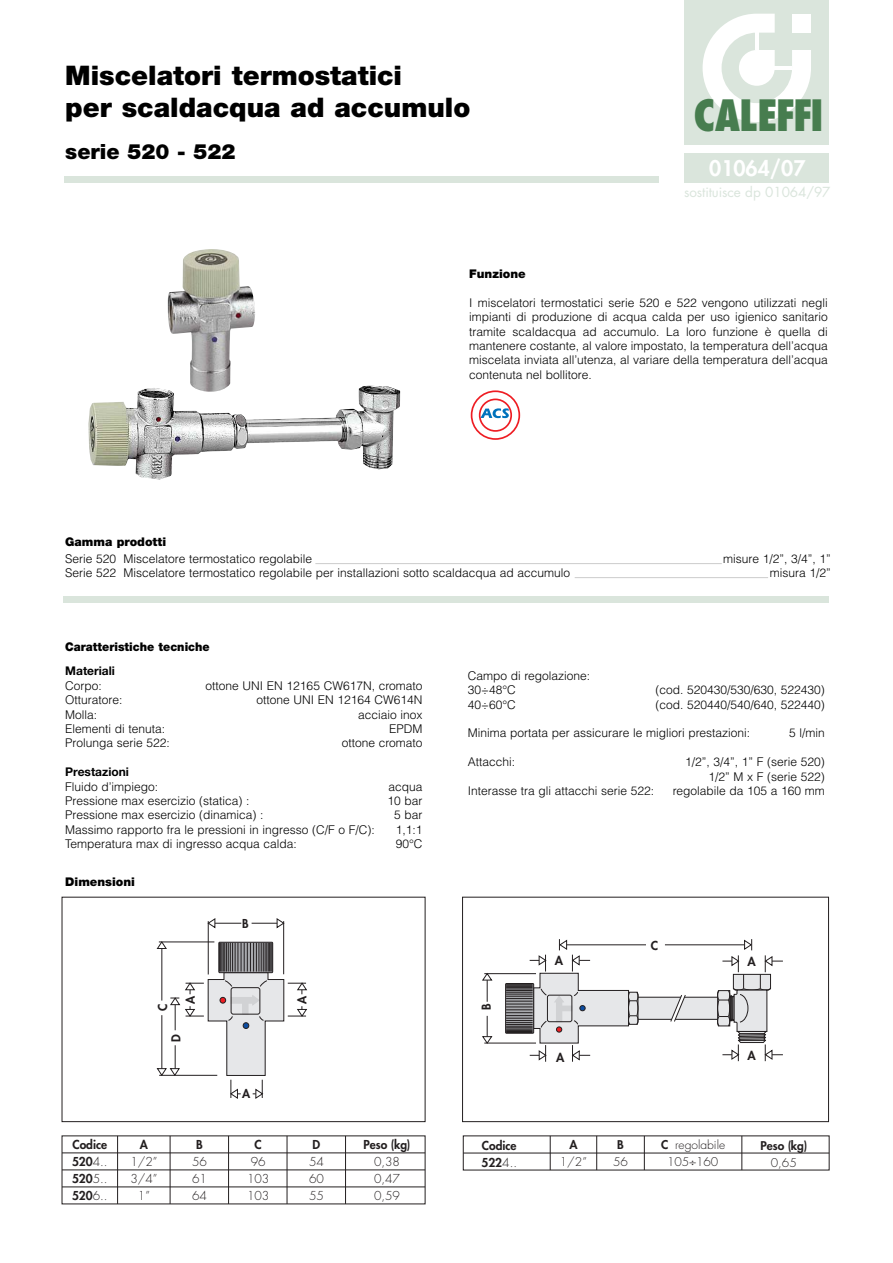
<style>
.page{position:relative;width:893px;height:1263px;background:#fff}
.page>*{position:absolute;margin:0;border:0;box-sizing:border-box;transform-origin:0 0}
.t1{font:800 condensed 42px "Futura";letter-spacing:-.035em;color:#477d4f}
.t2{font:900 27px/32.4px "Helvetica Neue";color:#000}
.t3{font:900 21px "Helvetica Neue";color:#000}
.t4{font:800 21px "Futura";color:#fff}
.t5{font:13.5px "Futura";letter-spacing:-.005em;color:#dae5dc}
.t6{font:300 12px/14.4px "Helvetica";color:#000;text-align:justify}
.t7{font:800 12px/17px "Futura";color:#231f20;text-align:justify}
.t8{font:300 12px/17px "Futura";color:#231f20;text-align:justify}
.t9{font:900 12px "Helvetica Neue";color:#000}
.t10{font:900 12px "Helvetica Neue";color:#000;scale:.95 1}
.t11{font:700 12px "Helvetica Neue";color:#000}
.t12{font:300 11.7px/17px "Futura";color:#231f20;text-align:center}
.t13{font:800 11.7px "Futura";color:#231f20}
.s1{font-weight:300}
.s2{font-weight:800}
</style>
<div class="page">
<div style="left:685px;top:153px;width:144px;height:30px;background:#dae5dc"></div>
<div style="left:64px;top:176px;width:595px;height:7px;background:#dae5dc"></div>
<div style="left:64px;top:596px;width:765px;height:7px;background:#dae5dc"></div>
<hr style="left:315px;top:563px;width:407px;height:1px;background:#ccc">
<hr style="left:575px;top:577px;width:193px;height:1px;background:#ccc">
<div style="left:685px;top:0;width:144px;height:145px;background:#dae5dc"></div>
<svg style="left:703px;top:14px;width:108px;height:108px"></svg>
<hr style="left:755px;top:32px;width:4px;height:18px;background:#fff">
<hr style="left:774px;top:66px;width:18px;height:4px;background:#fff">
<svg style="left:470px;top:393px;width:50px;height:47px"></svg>
<div style="left:471px;top:390px;width:49px;height:50px;border:2px solid #ee1d23;border-radius:50%"></div>
<div style="left:479px;top:398px;width:33px;height:34px;border:2px solid #ee1d23;border-radius:50%"></div>
<svg style="left:480px;top:408px;width:29px;height:10px"></svg>
<img style="left:168px;top:249px;width:87px;height:137px">
<img style="left:88px;top:386px;width:312px;height:93px">
<div style="left:62px;top:897px;width:363px;height:225px;border:1px solid #231f20"></div>
<hr style="left:62px;top:1152px;width:363px;height:1px;background:#231f20">
<hr style="left:170px;top:1136px;width:1px;height:68px;background:#231f20">
<hr style="left:62px;top:1170px;width:363px;height:1px;background:#231f20">
<hr style="left:62px;top:1187px;width:363px;height:1px;background:#231f20">
<hr style="left:228px;top:1136px;width:1px;height:68px;background:#231f20">
<hr style="left:287px;top:1136px;width:1px;height:68px;background:#231f20">
<hr style="left:283px;top:921px;width:1px;height:53px;background:#231f20">
<hr style="left:208px;top:921px;width:1px;height:53px;background:#231f20">
<hr style="left:345px;top:1136px;width:1px;height:68px;background:#231f20">
<hr style="left:463px;top:1153px;width:366px;height:1px;background:#231f20">
<hr style="left:644px;top:1136px;width:1px;height:34px;background:#231f20">
<hr style="left:596px;top:1136px;width:1px;height:34px;background:#231f20">
<div style="left:637px;top:997px;width:82px;height:22px;background:#e6e7e9"></div>
<div style="left:637px;top:997px;width:82px;height:22px;border:1px solid #231f20"></div>
<hr style="left:484px;top:973px;width:52px;height:1px;background:#231f20">
<hr style="left:484px;top:1043px;width:52px;height:1px;background:#231f20">
<svg style="left:482px;top:973px;width:10px;height:29px"></svg>
<svg style="left:482px;top:1016px;width:10px;height:27px"></svg>
<div style="left:505px;top:983px;width:29px;height:50px;border:1px solid #231f20"></div>
<svg style="left:670px;top:995px;width:16px;height:27px"></svg>
<svg style="left:717px;top:939px;width:66px;height:122px"></svg>
<hr style="left:665px;top:944px;width:80px;height:1px;background:#231f20">
<svg style="left:506px;top:939px;width:133px;height:123px"></svg>
<hr style="left:567px;top:944px;width:79px;height:1px;background:#231f20">
<hr style="left:742px;top:1136px;width:1px;height:34px;background:#231f20">
<hr style="left:550px;top:1136px;width:1px;height:34px;background:#231f20">
<hr style="left:117px;top:1136px;width:1px;height:68px;background:#231f20">
<div style="left:462px;top:897px;width:367px;height:225px;border:1px solid #231f20"></div>
<svg style="left:208px;top:918px;width:33px;height:10px"></svg>
<svg style="left:252px;top:918px;width:32px;height:10px"></svg>
<svg style="left:157px;top:941px;width:150px;height:157px"></svg>
<h2 class="t2" style="left:65px;top:61px;width:407px">Miscelatori termostatici<br>per scaldacqua ad accumulo</h2>
<h3 class="t3" style="left:65px;top:144px;width:172px">serie 520 - 522</h3>
<h1 class="t1" style="left:693px;top:98px;width:132px">CALEFFI</h1>
<h3 class="t4" style="left:709px;top:158px;width:98px">01064/07</h3>
<p class="t5" style="left:684px;top:186px;width:148px">sostituisce dp 01064/97</p>
<p class="t9" style="left:469px;top:269px;width:58px">Funzione</p>
<p class="t6" style="left:469px;top:295px;width:360px">I miscelatori termostatici serie 520 e 522 vengono utilizzati negli impianti di produzione di acqua calda per uso igienico sanitario tramite scaldacqua ad accumulo. La loro funzione è quella di mantenere costante, al valore impostato, la temperatura dell’acqua miscelata inviata all’utenza, al variare della temperatura dell’acqua contenuta nel bollitore.</p>
<p class="t9" style="left:65px;top:537px;width:102px">Gamma prodotti</p>
<p class="t6" style="left:65px;top:552px;width:248px">Serie 520 Miscelatore termostatico regolabile</p>
<p class="t6" style="left:723px;top:552px;width:109px">misure 1/2”, 3/4”, 1”</p>
<p class="t6" style="left:65px;top:566px;width:506px">Serie 522 Miscelatore termostatico regolabile per installazioni sotto scaldacqua ad accumulo</p>
<p class="t6" style="left:770px;top:566px;width:63px">misura 1/2”</p>
<p class="t10" style="left:65px;top:642px;width:154px">Caratteristiche tecniche</p>
<p class="t11" style="left:65px;top:667px;width:51px">Materiali</p>
<p class="t6" style="left:65px;top:678px;width:38px">Corpo:</p>
<p class="t6" style="left:206px;top:678px;width:218px">ottone UNI EN 12165 CW617N, cromato</p>
<p class="t6" style="left:65px;top:693px;width:59px">Otturatore:</p>
<p class="t6" style="left:256px;top:693px;width:168px">ottone UNI EN 12164 CW614N</p>
<p class="t6" style="left:65px;top:707px;width:34px">Molla:</p>
<p class="t6" style="left:358px;top:707px;width:66px">acciaio inox</p>
<p class="t6" style="left:65px;top:722px;width:102px">Elementi di tenuta:</p>
<p class="t6" style="left:389px;top:722px;width:35px">EPDM</p>
<p class="t6" style="left:65px;top:736px;width:106px">Prolunga serie 522:</p>
<p class="t6" style="left:342px;top:736px;width:82px">ottone cromato</p>
<p class="t11" style="left:65px;top:768px;width:65px">Prestazioni</p>
<p class="t6" style="left:65px;top:779px;width:95px">Fluido d’impiego:</p>
<p class="t6" style="left:388px;top:779px;width:36px">acqua</p>
<p class="t6" style="left:65px;top:794px;width:186px">Pressione max esercizio (statica) :</p>
<p class="t6" style="left:387px;top:794px;width:37px">10 bar</p>
<p class="t6" style="left:65px;top:808px;width:200px">Pressione max esercizio (dinamica) :</p>
<p class="t6" style="left:394px;top:808px;width:30px">5 bar</p>
<p class="t6" style="left:65px;top:822px;width:311px">Massimo rapporto fra le pressioni in ingresso (C/F o F/C):</p>
<p class="t6" style="left:396px;top:822px;width:28px">1,1:1</p>
<p class="t6" style="left:65px;top:837px;width:233px">Temperatura max di ingresso acqua calda:</p>
<p class="t6" style="left:396px;top:837px;width:28px">90°C</p>
<p class="t9" style="left:65px;top:877px;width:71px">Dimensioni</p>
<p class="t7" style="left:155px;top:1011px;width:9px;rotate:-90deg">C</p>
<p class="t13" style="left:185px;top:1004px;width:10px;rotate:-90deg">A</p>
<p class="t7" style="left:169px;top:1042px;width:9px;rotate:-90deg">D</p>
<p class="t7" style="left:242px;top:916px;width:8px">B</p>
<p class="t13" style="left:242px;top:1088px;width:10px">A</p>
<p class="t13" style="left:297px;top:1004px;width:10px;rotate:-90deg">A</p>
<p class="t6" style="left:468px;top:668px;width:124px">Campo di regolazione:<br>30÷48°C</p>
<p class="t6" style="left:655px;top:683px;width:171px">(cod. 520430/530/630, 522430)</p>
<p class="t6" style="left:468px;top:697px;width:50px">40÷60°C</p>
<p class="t6" style="left:655px;top:697px;width:171px">(cod. 520440/540/640, 522440)</p>
<p class="t6" style="left:468px;top:726px;width:284px">Minima portata per assicurare le migliori prestazioni:</p>
<p class="t6" style="left:789px;top:726px;width:37px">5 l/min</p>
<p class="t6" style="left:468px;top:755px;width:49px">Attacchi:</p>
<p class="t6" style="left:685px;top:755px;width:141px;text-align:right">1/2”, 3/4”, 1” F (serie 520)<br>1/2” M x F (serie 522)</p>
<p class="t6" style="left:468px;top:784px;width:188px">Interasse tra gli attacchi serie 522:</p>
<p class="t6" style="left:673px;top:784px;width:154px">regolabile da 105 a 160 mm</p>
<p class="t7" style="left:651px;top:938px;width:9px">C</p>
<p class="t7" style="left:479px;top:1010px;width:8px;rotate:-90deg">B</p>
<p class="t7" style="left:555px;top:953px;width:10px">A</p>
<p class="t7" style="left:747px;top:954px;width:10px">A</p>
<p class="t7" style="left:556px;top:1050px;width:10px">A</p>
<p class="t7" style="left:747px;top:1047px;width:10px">A</p>
<p class="t7" style="left:364px;top:1137px;width:48px">Peso (kg)</p>
<p class="t8" style="left:374px;top:1154px;width:28px">0,38<br>0,47<br>0,59</p>
<p class="t7" style="left:72px;top:1137px;width:37px">Codice 520<span class="s1">4..<br></span>520<span class="s1">5..<br></span>520<span class="s1">6..</span></p>
<p class="t13" style="left:569px;top:1139px;width:10px">A</p>
<p class="t7" style="left:481px;top:1138px;width:37px">Codice<br>522<span class="s1">4..</span></p>
<p class="t7" style="left:255px;top:1137px;width:9px">C</p>
<p class="t8" style="left:247px;top:1154px;width:24px;text-align:center">96<br>103<br>103</p>
<p class="t7" style="left:140px;top:1137px;width:10px">A</p>
<p class="t8" style="left:130px;top:1154px;width:29px;text-align:center">1/2”<br>3/4”<br>1”</p>
<p class="t7" style="left:196px;top:1137px;width:8px">B</p>
<p class="t8" style="left:192px;top:1154px;width:16px">56<br>61<br>64</p>
<p class="t7" style="left:313px;top:1137px;width:9px">D</p>
<p class="t8" style="left:309px;top:1154px;width:16px">54<br>60<br>55</p>
<p class="t12" style="left:560px;top:1154px;width:29px">1/2”</p>
<p class="t13" style="left:617px;top:1139px;width:8px">B</p>
<p class="t12" style="left:613px;top:1154px;width:16px">56</p>
<p class="t12" style="left:661px;top:1137px;width:66px"><span class="s2">C</span> regolabile<br>105 160</p>
<p class="t13" style="left:760px;top:1140px;width:48px">Peso (kg)</p>
<p class="t12" style="left:771px;top:1155px;width:28px">0,65</p>
</div>
